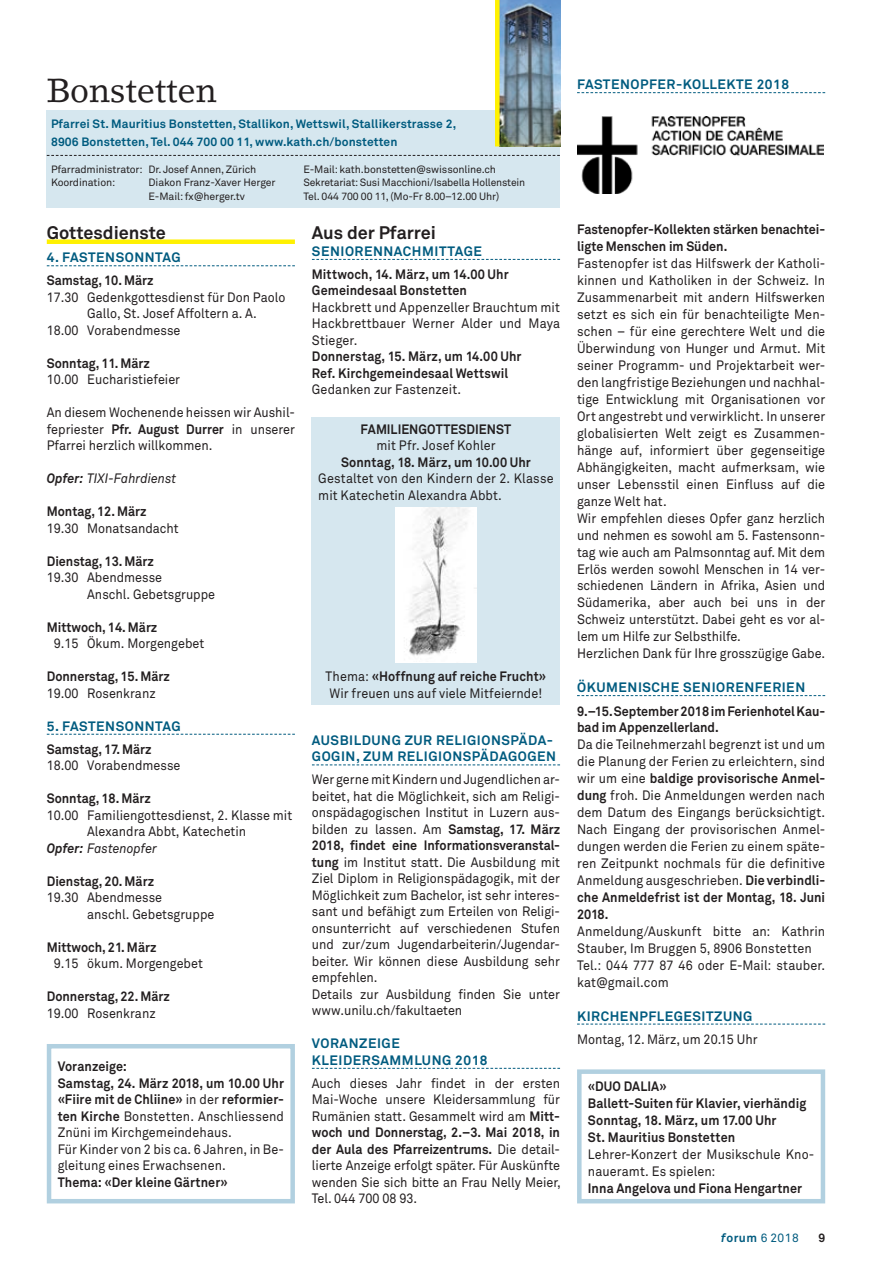
<style>
.page{position:relative;width:872px;height:1263px;background:#fff}
.page>*{position:absolute;margin:0;border:0;box-sizing:border-box;transform-origin:0 0}
.t1{font:33px "Lino Letter";letter-spacing:-.01em;color:#231f20}
.t2{font:700 18px "Akkurat Pro";color:#231f20}
.t3{font:13.5px/17px "Akkurat Pro";color:#231f20;scale:.93 1}
.t4{font:700 13.5px/17px "Akkurat Pro";color:#231f20;scale:.93 1}
.t5{font:700 13.5px/16.5px "Akkurat Pro";letter-spacing:.04em;color:#005b7f}
.t6{font:italic 13.5px "Akkurat Pro";color:#231f20;scale:.93 1}
.t7{font:700 12px/18px "Akkurat Pro";letter-spacing:.01em;color:#005b7f}
.t8{font:12px "Akkurat Pro";color:#005b7f}
.t9{font:700 12px "Akkurat Pro";color:#231f20}
.t10{font:10.5px/13.5px "Akkurat Pro";letter-spacing:-.01em;color:#231f20}
.s1{font-weight:700}
.s2{font-weight:700;font-style:italic}
</style>
<div class="page">
<div style="left:47px;top:239px;width:248px;height:5px;background:#fff101"></div>
<svg style="left:47px;top:265px;width:248px;height:1px"></svg>
<svg style="left:47px;top:734px;width:248px;height:1px"></svg>
<svg style="left:312px;top:259px;width:248px;height:1px"></svg>
<svg style="left:577px;top:92px;width:248px;height:1px"></svg>
<div style="left:47px;top:111px;width:513px;height:97px;background:#d6e7ef"></div>
<img style="left:499px;top:0;width:61px;height:146px">
<hr style="left:495px;top:0;width:4px;height:146px;background:#fff101">
<svg style="left:47px;top:155px;width:513px;height:1px"></svg>
<div style="left:47px;top:1044px;width:248px;height:159px;border:4px solid #b1d0e0"></div>
<svg style="left:312px;top:764px;width:248px;height:1px"></svg>
<svg style="left:312px;top:1068px;width:248px;height:1px"></svg>
<div style="left:312px;top:417px;width:248px;height:287px;background:#d6e7ef"></div>
<img style="left:395px;top:507px;width:81px;height:155px">
<svg style="left:577px;top:695px;width:248px;height:1px"></svg>
<svg style="left:577px;top:1024px;width:248px;height:1px"></svg>
<div style="left:577px;top:1069px;width:248px;height:134px;border:4px solid #b1d0e0"></div>
<img style="left:577px;top:116px;width:246px;height:77px">
<h1 class="t1" style="left:47px;top:70px;width:171px">Bonstetten</h1>
<p class="t7" style="left:51px;top:115px;width:406px">Pfarrei St. Mauritius Bonstetten, Stallikon, Wettswil, Stallikerstrasse 2,<br>8906 Bonstetten, Tel. 044 700 00 11, www.kath.ch/bonstetten</p>
<p class="t10" style="left:51px;top:163px;width:207px">Pfarradministrator: Dr. Josef Annen, Zürich<br>Koordination:</p>
<p class="t10" style="left:303px;top:163px;width:223px">E-Mail: kath.bonstetten@swissonline.ch<br>Sekretariat: Susi Macchioni/Isabella Hollenstein<br>Tel. 044 700 00 11, (Mo-Fr 8.00–12.00 Uhr)</p>
<p class="t10" style="left:149px;top:176px;width:128px">Diakon Franz-Xaver Herger<br>E-Mail: fx@herger.tv</p>
<h2 class="t2" style="left:47px;top:222px;width:121px">Gottesdienste</h2>
<p class="t5" style="left:47px;top:249px;width:135px">4. FASTENSONNTAG</p>
<p class="t4" style="left:47px;top:272px;width:116px">Samstag, 10. März</p>
<p class="t3" style="left:47px;top:289px;width:258px">17.30 Gedenkgottesdienst für Don Paolo</p>
<p class="t3" style="left:87px;top:305px;width:184px">Gallo, St. Josef Affoltern a. A.</p>
<p class="t3" style="left:47px;top:322px;width:145px">18.00 Vorabendmesse</p>
<p class="t4" style="left:47px;top:355px;width:112px">Sonntag, 11. März</p>
<p class="t3" style="left:47px;top:371px;width:145px">10.00 Eucharistiefeier</p>
<p class="t3" style="left:47px;top:405px;width:268px;line-height:16.5px;text-align:justify">An diesem Wochenende heissen wir Aushil&shy;fepriester <span class="s1">Pfr. August Durrer</span> in unserer Pfarrei herzlich willkommen.</p>
<p class="t6" style="left:47px;top:471px;width:141px"><span class="s1">Opfer:</span> TIXI-Fahrdienst</p>
<p class="t4" style="left:47px;top:503px;width:109px">Montag, 12. März</p>
<p class="t3" style="left:47px;top:520px;width:143px">19.30 Monatsandacht</p>
<p class="t4" style="left:47px;top:553px;width:117px">Dienstag, 13. März</p>
<p class="t3" style="left:87px;top:570px;width:139px;line-height:16.5px;text-indent:-40px">19.30 Abendmesse<br>Anschl. Gebetsgruppe</p>
<p class="t4" style="left:47px;top:619px;width:120px">Mittwoch, 14. März</p>
<p class="t3" style="left:54px;top:635px;width:163px">9.15 Ökum. Morgengebet</p>
<p class="t4" style="left:47px;top:668px;width:134px">Donnerstag, 15. März</p>
<p class="t3" style="left:47px;top:685px;width:119px">19.00 Rosenkranz</p>
<p class="t5" style="left:47px;top:718px;width:135px">5. FASTENSONNTAG</p>
<p class="t4" style="left:47px;top:741px;width:114px">Samstag, 17. März</p>
<p class="t3" style="left:47px;top:757px;width:145px">18.00 Vorabendmesse</p>
<p class="t4" style="left:47px;top:790px;width:113px">Sonntag, 18. März</p>
<p class="t3" style="left:47px;top:807px;width:265px">10.00 Familiengottesdienst, 2. Klasse mit</p>
<p class="t3" style="left:87px;top:823px;width:172px">Alexandra Abbt, Katechetin</p>
<p class="t6" style="left:47px;top:840px;width:120px"><span class="s1">Opfer:</span> Fastenopfer</p>
<p class="t4" style="left:47px;top:872px;width:117px">Dienstag, 20. März</p>
<p class="t3" style="left:87px;top:889px;width:138px;line-height:16.5px;text-indent:-40px">19.30 Abendmesse<br>anschl. Gebetsgruppe</p>
<p class="t4" style="left:47px;top:938px;width:119px">Mittwoch, 21. März</p>
<p class="t3" style="left:54px;top:955px;width:162px">9.15 ökum. Morgengebet</p>
<p class="t4" style="left:47px;top:988px;width:134px">Donnerstag, 22. März</p>
<p class="t3" style="left:47px;top:1005px;width:119px">19.00 Rosenkranz</p>
<p class="t3" style="left:58px;top:1059px;width:245px;line-height:16.5px"><span class="s1">Voranzeige:<br>Samstag, 24. März 2018, um 10.00 Uhr «Fiire mit de Chliine»</span> in der <span class="s1">reformier&shy;ten Kirche</span> Bonstetten. Anschliessend<br>Znüni im Kirchgemeindehaus.<br>Für Kinder von 2 bis ca. 6 Jahren, in Be&shy;gleitung eines Erwachsenen.</p>
<p class="t4" style="left:58px;top:1174px;width:184px">Thema: «Der kleine Gärtner»</p>
<h2 class="t2" style="left:312px;top:222px;width:126px">Aus der Pfarrei</h2>
<p class="t5" style="left:312px;top:243px;width:171px">SENIORENNACHMITTAGE</p>
<p class="t4" style="left:312px;top:266px;width:213px;line-height:16.5px">Mittwoch, 14. März, um 14.00 Uhr<br>Gemeindesaal Bonstetten</p>
<p class="t3" style="left:312px;top:299px;width:268px;line-height:16.5px;text-align:justify">Hackbrett und Appenzeller Brauchtum mit Hackbrettbauer Werner Alder und Maya Stieger.</p>
<p class="t4" style="left:312px;top:348px;width:227px;line-height:16.5px">Donnerstag, 15. März, um 14.00 Uhr<br>Ref. Kirchgemeindesaal Wettswil</p>
<p class="t3" style="left:312px;top:382px;width:162px">Gedanken zur Fastenzeit.</p>
<p class="t4" style="left:361px;top:421px;width:163px">FAMILIENGOTTESDIENST</p>
<p class="t3" style="left:376px;top:438px;width:130px">mit Pfr. Josef Kohler</p>
<p class="t4" style="left:341px;top:454px;width:206px">Sonntag, 18. März, um 10.00 Uhr</p>
<p class="t3" style="left:318px;top:471px;width:254px;line-height:16.5px">Gestaltet von den Kindern der 2. Klasse mit Katechetin Alexandra Abbt.</p>
<p class="t3" style="left:326px;top:669px;width:239px;line-height:16.5px">Thema: <span class="s1">«Hoffnung auf reiche Frucht»<br></span>Wir freuen uns auf viele Mitfeiernde!</p>
<p class="t5" style="left:312px;top:732px;width:246px">AUSBILDUNG ZUR RELIGIONSPÄDA-<br>GOGIN, ZUM RELIGIONSPÄDAGOGEN</p>
<p class="t3" style="left:312px;top:772px;width:268px;line-height:16.5px">Wer gerne mit Kindern und Jugendlichen ar&shy;beitet, hat die Möglichkeit, sich am Religi&shy;onspädagogischen Institut in Luzern aus&shy;bilden zu lassen. Am <span class="s1">Samstag, 17. März 2018, findet eine Informationsveranstal&shy;tung</span> im Institut statt. Die Ausbildung mit Ziel Diplom in Religionspädagogik, mit der Möglichkeit zum Bachelor, ist sehr interes&shy;sant und befähigt zum Erteilen von Religi&shy;onsunterricht auf verschiedenen Stufen und zur/zum Jugendarbeiterin/Jugendar&shy;beiter. Wir können diese Ausbildung sehr empfehlen.<br>Details zur Ausbildung finden Sie unter www.unilu.ch/fakultaeten</p>
<p class="t5" style="left:312px;top:1035px;width:177px">VORANZEIGE<br>KLEIDERSAMMLUNG 2018</p>
<p class="t3" style="left:312px;top:1075px;width:269px;line-height:16.5px;text-align:justify">Auch dieses Jahr findet in der ersten Mai-Woche unsere Kleidersammlung für Rumänien statt. Gesammelt wird am <span class="s1">Mitt&shy;woch und Donnerstag, 2.–3. Mai 2018, in der Aula des Pfarreizentrums.</span> Die detail&shy;lierte Anzeige erfolgt später. Für Auskünfte wenden Sie sich bitte an Frau Nelly Meier, Tel. 044 700 08 93.</p>
<p class="t5" style="left:577px;top:76px;width:213px">FASTENOPFER-KOLLEKTE 2018</p>
<p class="t4" style="left:577px;top:221px;width:268px">Fastenopfer-Kollekten stärken benachtei&shy;ligte Menschen im Süden.</p>
<p class="t3" style="left:577px;top:256px;width:268px">Fastenopfer ist das Hilfswerk der Katholi&shy;kinnen und Katholiken in der Schweiz. In Zusammenarbeit mit andern Hilfswerken setzt es sich ein für benachteiligte Men&shy;schen – für eine gerechtere Welt und die Überwindung von Hunger und Armut. Mit seiner Programm- und Projektarbeit wer&shy;den langfristige Beziehungen und nachhal&shy;tige Entwicklung mit Organisationen vor Ort angestrebt und verwirklicht. In unserer globalisierten Welt zeigt es Zusammen&shy;hänge auf, informiert über gegenseitige Abhängigkeiten, macht aufmerksam, wie unser Lebensstil einen Einfluss auf die ganze Welt hat.<br>Wir empfehlen dieses Opfer ganz herzlich und nehmen es sowohl am 5. Fastensonn&shy;tag wie auch am Palmsonntag auf. Mit dem Erlös werden sowohl Menschen in 14 ver&shy;schiedenen Ländern in Afrika, Asien und Südamerika, aber auch bei uns in der Schweiz unterstützt. Dabei geht es vor al&shy;lem um Hilfe zur Selbsthilfe.<br>Herzlichen Dank für Ihre grosszügige Gabe.</p>
<p class="t5" style="left:577px;top:679px;width:230px">ÖKUMENISCHE SENIORENFERIEN</p>
<p class="t4" style="left:577px;top:702px;width:268px">9.–15. September 2018 im Ferienhotel Kau&shy;bad im Appenzellerland.</p>
<p class="t3" style="left:577px;top:737px;width:268px;text-align:justify">Da die Teilnehmerzahl begrenzt ist und um die Planung der Ferien zu erleichtern, sind wir um eine <span class="s1">baldige provisorische Anmel&shy;dung</span> froh. Die Anmeldungen werden nach dem Datum des Eingangs berücksichtigt.<br>Nach Eingang der provisorischen Anmel&shy;dungen werden die Ferien zu einem späte&shy;ren Zeitpunkt nochmals für die definitive Anmeldung ausgeschrieben. <span class="s1">Die verbindli&shy;che Anmeldefrist ist der Montag, 18. Juni 2018.</span></p>
<p class="t3" style="left:577px;top:923px;width:268px">Anmeldung/Auskunft bitte an: Kathrin Stauber, Im Bruggen 5, 8906 Bonstetten Tel.: 044 777 87 46 oder E-Mail: stauber. kat@gmail.com</p>
<p class="t5" style="left:577px;top:1008px;width:177px">KIRCHENPFLEGESITZUNG</p>
<p class="t3" style="left:577px;top:1031px;width:196px">Montag, 12. März, um 20.15 Uhr</p>
<p class="t4" style="left:588px;top:1078px;width:236px">«DUO DALIA»<br>Ballett-Suiten für Klavier, vierhändig<br>Sonntag, 18. März, um 17.00 Uhr<br>St. Mauritius Bonstetten</p>
<p class="t3" style="left:588px;top:1146px;width:245px">Lehrer-Konzert der Musikschule Kno&shy;naueramt. Es spielen:</p>
<p class="t4" style="left:588px;top:1179px;width:232px">Inna Angelova und Fiona Hengartner</p>
<p class="t8" style="left:721px;top:1231px;width:79px"><span class="s2">f</span><span class="s1">orum</span> 6 2018</p>
<p class="t9" style="left:818px;top:1231px;width:8px">9</p>
</div>
